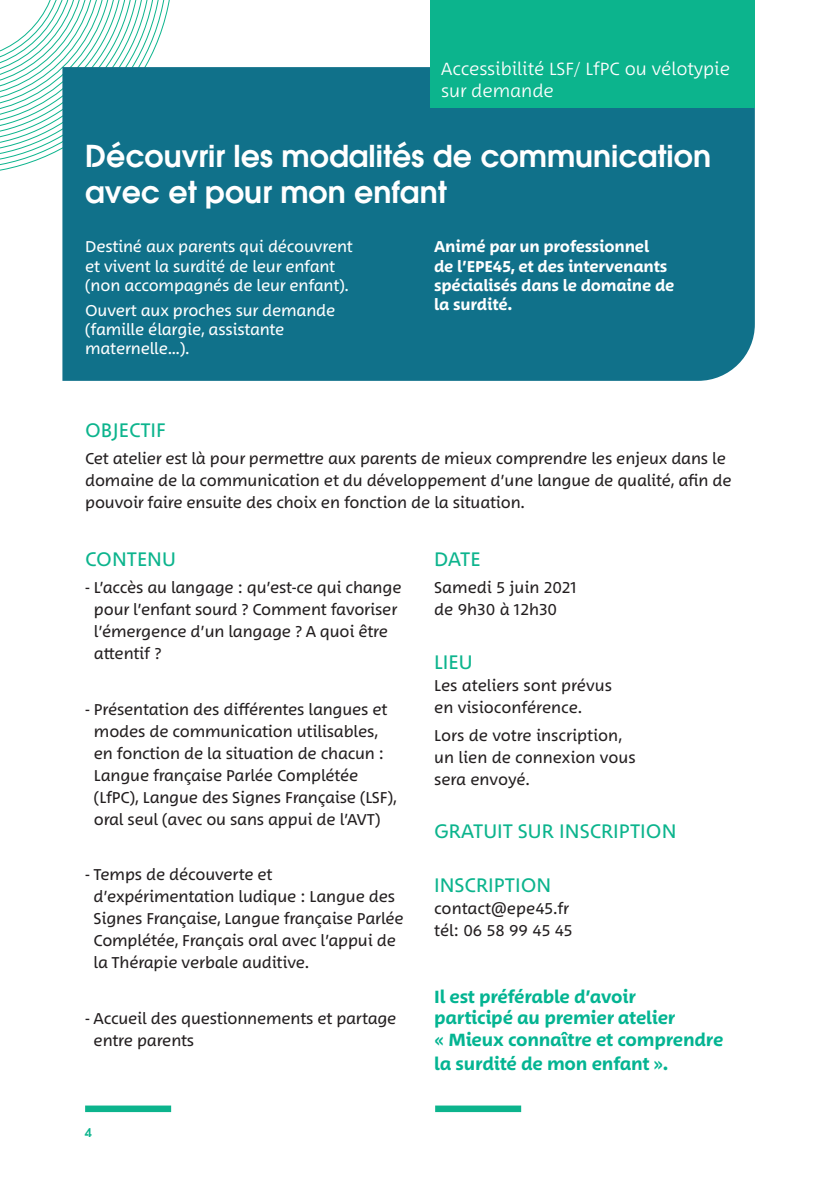
<style>
.page{position:relative;width:840px;height:1191px;background:#fff}
.page>*{position:absolute;margin:0;border:0;box-sizing:border-box;transform-origin:0 0}
.t1{font:30px/36px "ITC Avant Gardefor FPA";color:#fff}
.t2{font:20px "Between 3";color:#0cb48d}
.t3{font:700 18px/21.6px "Between 3";letter-spacing:-.01em;color:#04b492}
.t4{font:300 18px/21.6px "Between 3";color:#fff}
.t5{font:16px/22px "Between 3";letter-spacing:-.01em;color:#231f20}
.t6{font:16px/19.2px "Between 3";letter-spacing:-.01em;color:#fff}
.t7{font:700 16px/19.2px "Between 3";letter-spacing:-.01em;color:#fff}
.t8{font:12px "ITC Avant Gardefor FPA";color:#0cb48d}
</style>
<div class="page">
<svg style="left:0;top:0;width:170px;height:171px"></svg>
<div style="left:62px;top:67px;width:692px;height:314px;background:#10718a"></div>
<div style="left:429px;top:0;width:325px;height:108px;background:#0cb48d"></div>
<div style="left:85px;top:1105px;width:86px;height:7px;background:#0cb48d"></div>
<div style="left:435px;top:1105px;width:86px;height:7px;background:#0cb48d"></div>
<p class="t4" style="left:441px;top:58px;width:290px">Accessibilité LSF/ LfPC ou vélotypie sur demande</p>
<h1 class="t1" style="left:85px;top:137px;width:627px">Découvrir les modalités de communication avec et pour mon enfant</h1>
<p class="t6" style="left:85px;top:237px;width:269px">Destiné aux parents qui découvrent et vivent la surdité de leur enfant (non accompagnés de leur enfant).</p>
<p class="t6" style="left:85px;top:300px;width:251px">Ouvert aux proches sur demande (famille élargie, assistante maternelle…).</p>
<p class="t7" style="left:434px;top:237px;width:241px">Animé par un professionnel<br>de l’EPE45, et des intervenants spécialisés dans le domaine de la surdité.</p>
<p class="t2" style="left:85px;top:417px;width:82px">OBJECTIF</p>
<p class="t5" style="left:85px;top:447px;width:647px">Cet atelier est là pour permettre aux parents de mieux comprendre les enjeux dans le domaine de la communication et du développement d’une langue de qualité, afin de pouvoir faire ensuite des choix en fonction de la situation.</p>
<p class="t2" style="left:85px;top:546px;width:92px">CONTENU</p>
<p class="t5" style="left:94px;top:576px;width:309px;text-indent:-9px">- L’accès au langage : qu’est-ce qui change pour l’enfant sourd ? Comment favoriser l’émergence d’un langage ? A quoi être attentif ?</p>
<p class="t5" style="left:94px;top:698px;width:305px;text-indent:-9px">- Présentation des différentes langues et modes de communication utilisables, en fonction de la situation de chacun :<br>Langue française Parlée Complétée (LfPC), Langue des Signes Française (LSF), oral seul (avec ou sans appui de l’AVT)</p>
<p class="t5" style="left:93px;top:863px;width:311px;text-indent:-8px">- Temps de découverte et d’expérimentation ludique : Langue des Signes Française, Langue française Parlée Complétée, Français oral avec l’appui de la Thérapie verbale auditive.</p>
<p class="t5" style="left:94px;top:1006px;width:304px;text-indent:-9px">- Accueil des questionnements et partage entre parents</p>
<p class="t8" style="left:85px;top:1124px;width:9px">4</p>
<p class="t2" style="left:434px;top:546px;width:48px">DATE</p>
<p class="t5" style="left:434px;top:576px;width:144px">Samedi 5 juin 2021 de 9h30 à 12h30</p>
<p class="t2" style="left:434px;top:649px;width:40px">LIEU</p>
<p class="t5" style="left:434px;top:674px;width:179px">Les ateliers sont prévus en visioconférence.</p>
<p class="t5" style="left:434px;top:724px;width:203px">Lors de votre inscription, un lien de connexion vous sera envoyé.</p>
<p class="t2" style="left:434px;top:819px;width:244px">GRATUIT SUR INSCRIPTION</p>
<p class="t2" style="left:434px;top:872px;width:119px">INSCRIPTION</p>
<p class="t5" style="left:434px;top:897px;width:140px">contact@epe45.fr tél: 06 58 99 45 45</p>
<p class="t3" style="left:434px;top:985px;width:290px">Il est préférable d’avoir<br>participé au premier atelier<br>« Mieux connaître et comprendre</p>
<p class="t3" style="left:434px;top:1052px;width:235px">la surdité de mon enfant ».</p>
</div>
